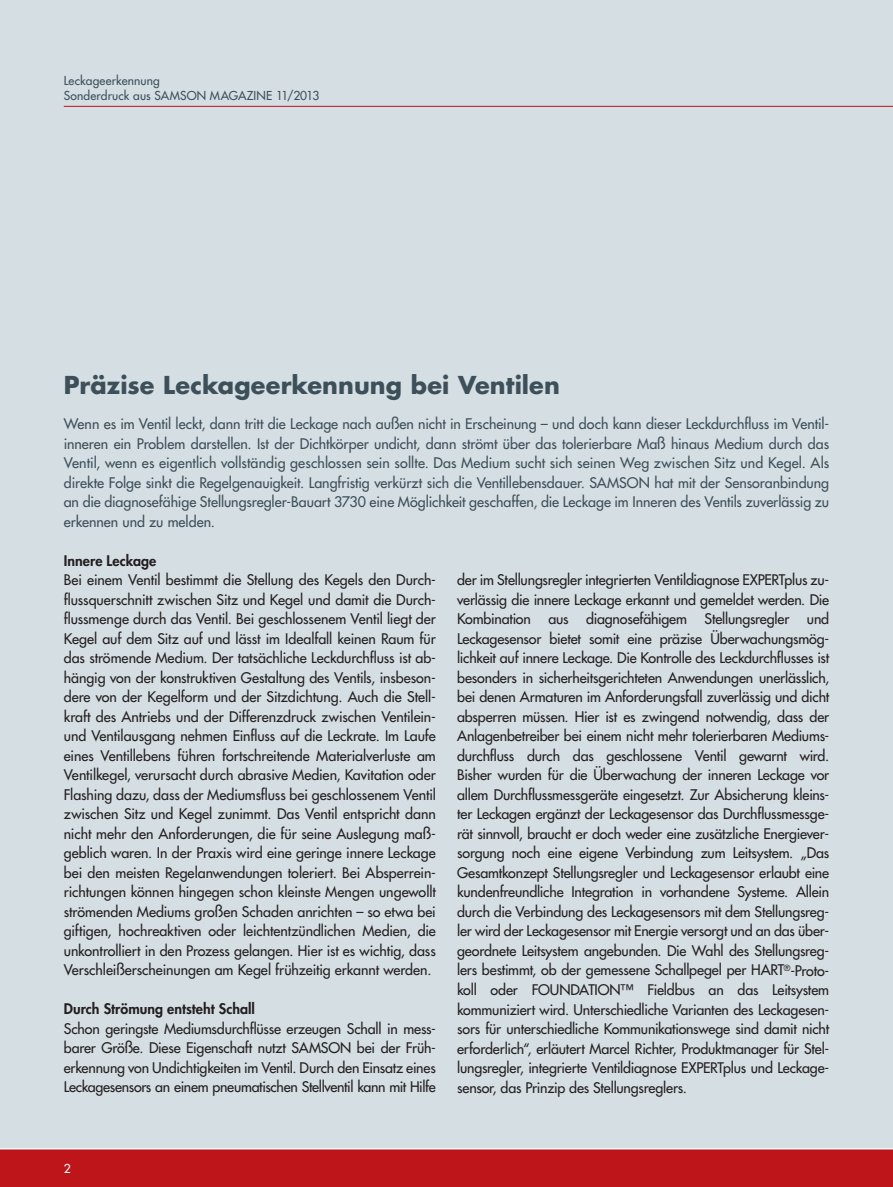
<style>
.page{position:relative;width:893px;height:1187px;background:#fff}
.page>*{position:absolute;margin:0;border:0;box-sizing:border-box;transform-origin:0 0}
.t1{font:700 24px "Futura";letter-spacing:.005em;color:#3d4f59}
.t2{font:14.25px/19.5px "Futura";letter-spacing:-.015em;color:#231f20;text-align:justify}
.t3{font:14.25px/19.5px "Futura";color:#3d4f59;text-align:justify}
.t4{font:800 14.25px "Futura";letter-spacing:.005em;color:#231f20}
.t5{font:12px/15px "Futura";letter-spacing:.015em;color:#3d4f59}
.t6{font:12px "Futura";color:#fff}
</style>
<div class="page">
<div style="left:0;top:0;width:893px;height:1186px;background:#d5dee3"></div>
<hr style="left:64px;top:106px;width:829px;height:1px;background:#be151b">
<div style="left:0;top:1148px;width:893px;height:38px;background:#be151b"></div>
<hr style="left:0;top:1147px;width:893px;height:2px;background:#fff">
<p class="t5" style="left:64px;top:73px;width:257px">Leckageerkennung<br>Sonderdruck aus SAMSON MAGAZINE 11/2013</p>
<h1 class="t1" style="left:64px;top:368px;width:498px">Präzise Leckageerkennung bei Ventilen</h1>
<p class="t3" style="left:64px;top:414px;width:767px">Wenn es im Ventil leckt, dann tritt die Leckage nach außen nicht in Erscheinung – und doch kann dieser Leckdurchfluss im Ventil&shy;inneren ein Problem darstellen. Ist der Dichtkörper undicht, dann strömt über das tolerierbare Maß hinaus Medium durch das Ventil, wenn es eigentlich vollständig geschlossen sein sollte. Das Medium sucht sich seinen Weg zwischen Sitz und Kegel. Als direkte Folge sinkt die Regelgenauigkeit. Langfristig verkürzt sich die Ventillebensdauer. SAMSON hat mit der Sensoranbindung an die diagnosefähige Stellungsregler-Bauart 3730 eine Möglichkeit geschaffen, die Leckage im Inneren des Ventils zuverlässig zu erkennen und zu melden.</p>
<p class="t4" style="left:64px;top:551px;width:94px">Innere Leckage</p>
<p class="t2" style="left:64px;top:570px;width:374px">Bei einem Ventil bestimmt die Stellung des Kegels den Durch&shy;flussquerschnitt zwischen Sitz und Kegel und damit die Durch&shy;flussmenge durch das Ventil. Bei geschlossenem Ventil liegt der Kegel auf dem Sitz auf und lässt im Idealfall keinen Raum für das strömende Medium. Der tatsächliche Leckdurchfluss ist ab&shy;hängig von der konstruktiven Gestaltung des Ventils, insbeson&shy;dere von der Kegelform und der Sitzdichtung. Auch die Stell&shy;kraft des Antriebs und der Differenzdruck zwischen Ventilein&shy;und Ventilausgang nehmen Einfluss auf die Leckrate. Im Laufe eines Ventillebens führen fortschreitende Materialverluste am Ventilkegel, verursacht durch abrasive Medien, Kavitation oder Flashing dazu, dass der Mediumsfluss bei geschlossenem Ventil zwischen Sitz und Kegel zunimmt. Das Ventil entspricht dann nicht mehr den Anforderungen, die für seine Auslegung maß&shy;geblich waren. In der Praxis wird eine geringe innere Leckage bei den meisten Regelanwendungen toleriert. Bei Absperrein&shy;richtungen können hingegen schon kleinste Mengen ungewollt strömenden Mediums großen Schaden anrichten – so etwa bei giftigen, hochreaktiven oder leichtentzündlichen Medien, die unkontrolliert in den Prozess gelangen. Hier ist es wichtig, dass Verschleißerscheinungen am Kegel frühzeitig erkannt werden.</p>
<p class="t4" style="left:64px;top:999px;width:193px">Durch Strömung entsteht Schall</p>
<p class="t2" style="left:64px;top:1018px;width:374px">Schon geringste Mediumsdurchflüsse erzeugen Schall in mess&shy;barer Größe. Diese Eigenschaft nutzt SAMSON bei der Früh&shy;erkennung von Undichtigkeiten im Ventil. Durch den Einsatz eines Leckagesensors an einem pneumatischen Stellventil kann mit Hilfe</p>
<p class="t2" style="left:457px;top:570px;width:374px">der im Stellungsregler integrierten Ventildiagnose EXPERTplus zu&shy;verlässig die innere Leckage erkannt und gemeldet werden. Die Kombination aus diagnosefähigem Stellungsregler und Leckagesensor bietet somit eine präzise Überwachungsmög&shy;lichkeit auf innere Leckage. Die Kontrolle des Leckdurchflusses ist besonders in sicherheitsgerichteten Anwendungen unerlässlich, bei denen Armaturen im Anforderungsfall zuverlässig und dicht absperren müssen. Hier ist es zwingend notwendig, dass der Anlagenbetreiber bei einem nicht mehr tolerierbaren Mediums&shy;durchfluss durch das geschlossene Ventil gewarnt wird.<br>Bisher wurden für die Überwachung der inneren Leckage vor allem Durchflussmessgeräte eingesetzt. Zur Absicherung kleins&shy;ter Leckagen ergänzt der Leckagesensor das Durchflussmessge&shy;rät sinnvoll, braucht er doch weder eine zusätzliche Energiever&shy;sorgung noch eine eigene Verbindung zum Leitsystem. „Das Gesamtkonzept Stellungsregler und Leckagesensor erlaubt eine kundenfreundliche Integration in vorhandene Systeme. Allein durch die Verbindung des Leckagesensors mit dem Stellungsreg&shy;ler wird der Leckagesensor mit Energie versorgt und an das über&shy;geordnete Leitsystem angebunden. Die Wahl des Stellungsreg&shy;lers bestimmt, ob der gemessene Schallpegel per HART<sup>®</sup>-Proto&shy;koll oder FOUNDATION™ Fieldbus an das Leitsystem kommuniziert wird. Unterschiedliche Varianten des Leckagesen&shy;sors für unterschiedliche Kommunikationswege sind damit nicht erforderlich“, erläutert Marcel Richter, Produktmanager für Stel&shy;lungsregler, integrierte Ventildiagnose EXPERTplus und Leckage&shy;sensor, das Prinzip des Stellungsreglers.</p>
<p class="t6" style="left:64px;top:1160px;width:8px">2</p>
</div>
